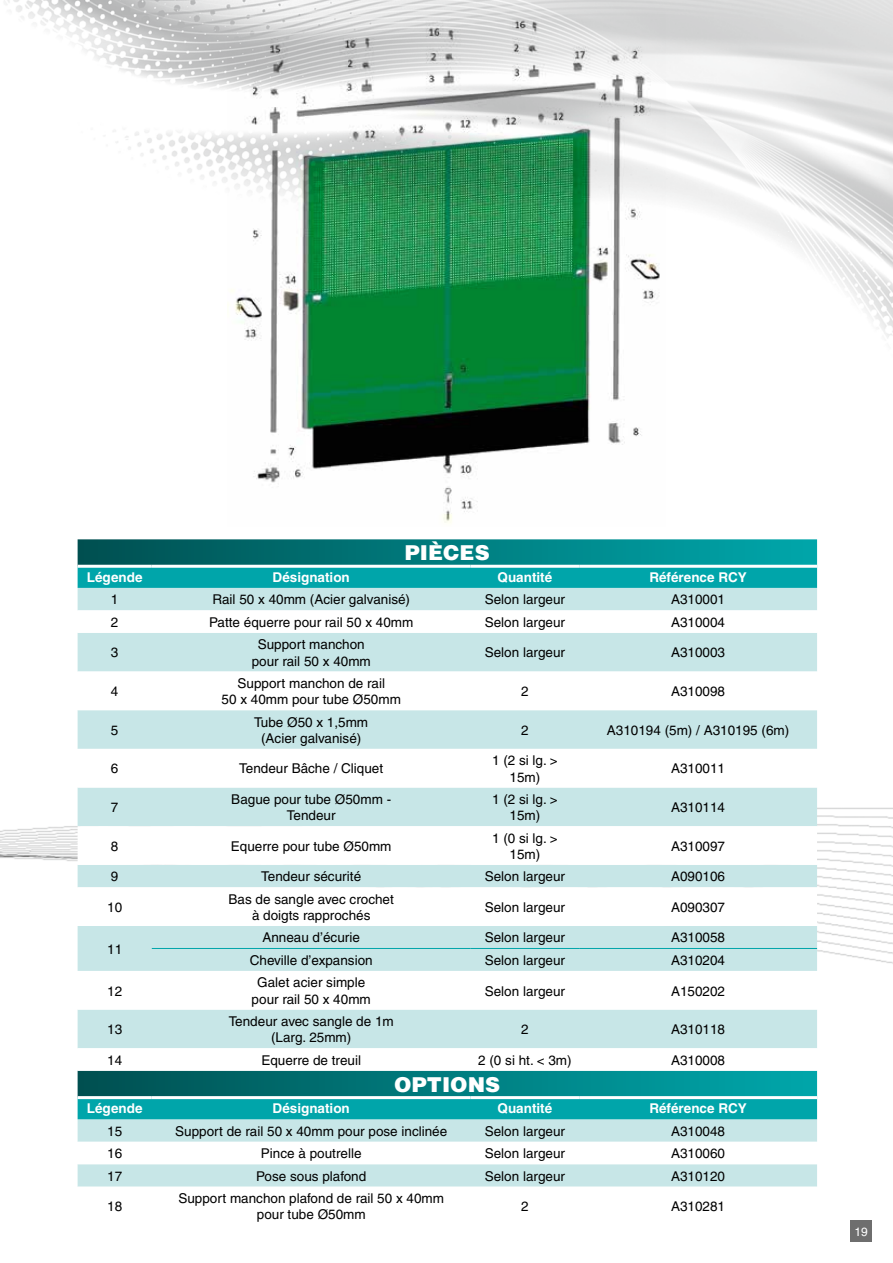
<style>
.page{position:relative;width:893px;height:1263px;background:#fff}
.page>*{position:absolute;margin:0;border:0;box-sizing:border-box;transform-origin:0 0}
.t1{font:900 21px "Helvetica";color:#fff}
.t2{font:13.5px/16.2px "Helvetica";color:#000;text-align:center}
.t3{font:700 13.5px "Helvetica";color:#fff}
.t4{font:12px "Helvetica";color:#fff}
</style>
<div class="page">
<img style="left:0;top:0;width:893px;height:1187px">
<div style="left:850px;top:1220px;width:22px;height:22px;background:#6e6e6e"></div>
<img style="left:0;top:0;width:1px;height:323px">
<hr style="left:0;top:334px;width:1px;height:59px;background:#fff">
<img style="left:227px;top:13px;width:438px;height:513px">
<svg style="left:78px;top:539px;width:739px;height:26px;background:#067e81"></svg>
<div style="left:78px;top:568px;width:739px;height:20px;background:#00a5aa"></div>
<div style="left:78px;top:588px;width:739px;height:383px;background:#c7e6e7"></div>
<svg style="left:78px;top:610px;width:739px;height:316px"></svg>
<svg style="left:78px;top:971px;width:739px;height:216px"></svg>
<div style="left:78px;top:1099px;width:739px;height:20px;background:#00a5aa"></div>
<hr style="left:78px;top:565px;width:74px;height:3px;background:#fff">
<hr style="left:152px;top:565px;width:319px;height:3px;background:#fff">
<hr style="left:471px;top:565px;width:108px;height:3px;background:#fff">
<hr style="left:579px;top:565px;width:238px;height:3px;background:#fff">
<hr style="left:78px;top:1096px;width:74px;height:3px;background:#fff">
<hr style="left:152px;top:1096px;width:319px;height:3px;background:#fff">
<hr style="left:471px;top:1096px;width:108px;height:3px;background:#fff">
<hr style="left:579px;top:1096px;width:238px;height:3px;background:#fff">
<hr style="left:152px;top:948px;width:319px;height:1px;background:#00a5aa">
<hr style="left:471px;top:948px;width:108px;height:1px;background:#00a5aa">
<hr style="left:579px;top:948px;width:238px;height:1px;background:#00a5aa">
<h1 class="t1" style="left:405px;top:540px;width:87px">PIÈCES</h1>
<p class="t3" style="left:87px;top:569px;width:57px">Légende</p>
<p class="t3" style="left:273px;top:569px;width:79px">Désignation</p>
<p class="t3" style="left:498px;top:569px;width:56px">Quantité</p>
<p class="t3" style="left:649px;top:569px;width:99px">Référence RCY</p>
<p class="t2" style="left:111px;top:591px;width:9px">1</p>
<p class="t2" style="left:212px;top:591px;width:199px">Rail 50 x 40mm (Acier galvanisé)</p>
<p class="t2" style="left:485px;top:591px;width:82px">Selon largeur</p>
<p class="t2" style="left:671px;top:591px;width:56px">A310001</p>
<p class="t2" style="left:111px;top:614px;width:9px">2</p>
<p class="t2" style="left:209px;top:614px;width:206px">Patte équerre pour rail 50 x 40mm</p>
<p class="t2" style="left:485px;top:614px;width:82px">Selon largeur</p>
<p class="t2" style="left:671px;top:614px;width:56px">A310004</p>
<p class="t2" style="left:111px;top:644px;width:9px">3</p>
<p class="t2" style="left:252px;top:636px;width:121px">Support manchon pour rail 50 x 40mm</p>
<p class="t2" style="left:485px;top:644px;width:82px">Selon largeur</p>
<p class="t2" style="left:671px;top:644px;width:56px">A310003</p>
<p class="t2" style="left:111px;top:683px;width:9px">4</p>
<p class="t2" style="left:222px;top:675px;width:181px">Support manchon de rail<br>50 x 40mm pour tube Ø50mm</p>
<p class="t2" style="left:521px;top:683px;width:9px">2</p>
<p class="t2" style="left:671px;top:683px;width:56px">A310098</p>
<p class="t2" style="left:111px;top:722px;width:9px">5</p>
<p class="t2" style="left:254px;top:714px;width:115px">Tube Ø50 x 1,5mm (Acier galvanisé)</p>
<p class="t2" style="left:521px;top:722px;width:9px">2</p>
<p class="t2" style="left:607px;top:722px;width:184px">A310194 (5m) / A310195 (6m)</p>
<p class="t2" style="left:111px;top:760px;width:9px">6</p>
<p class="t2" style="left:239px;top:760px;width:145px">Tendeur Bâche / Cliquet</p>
<p class="t2" style="left:492px;top:752px;width:67px">1 (2 si lg. &gt;<br>15m)</p>
<p class="t2" style="left:671px;top:760px;width:56px">A310011</p>
<p class="t2" style="left:111px;top:799px;width:9px">7</p>
<p class="t2" style="left:231px;top:791px;width:161px">Bague pour tube Ø50mm -<br>Tendeur</p>
<p class="t2" style="left:492px;top:791px;width:67px">1 (2 si lg. &gt;<br>15m)</p>
<p class="t2" style="left:671px;top:799px;width:56px">A310114</p>
<p class="t2" style="left:111px;top:838px;width:9px">8</p>
<p class="t2" style="left:231px;top:838px;width:162px">Equerre pour tube Ø50mm</p>
<p class="t2" style="left:492px;top:830px;width:67px">1 (0 si lg. &gt;<br>15m)</p>
<p class="t2" style="left:671px;top:838px;width:56px">A310097</p>
<p class="t2" style="left:111px;top:868px;width:9px">9</p>
<p class="t2" style="left:261px;top:868px;width:101px">Tendeur sécurité</p>
<p class="t2" style="left:485px;top:868px;width:82px">Selon largeur</p>
<p class="t2" style="left:671px;top:868px;width:56px">A090106</p>
<p class="t2" style="left:107px;top:899px;width:17px">10</p>
<p class="t2" style="left:229px;top:891px;width:167px">Bas de sangle avec crochet à doigts rapprochés</p>
<p class="t2" style="left:485px;top:899px;width:82px">Selon largeur</p>
<p class="t2" style="left:671px;top:899px;width:56px">A090307</p>
<p class="t2" style="left:107px;top:941px;width:17px">11</p>
<p class="t2" style="left:262px;top:930px;width:99px">Anneau d’écurie</p>
<p class="t2" style="left:485px;top:930px;width:82px">Selon largeur</p>
<p class="t2" style="left:671px;top:930px;width:56px">A310058</p>
<p class="t2" style="left:250px;top:952px;width:124px">Cheville d’expansion</p>
<p class="t2" style="left:485px;top:952px;width:82px">Selon largeur</p>
<p class="t2" style="left:671px;top:952px;width:56px">A310204</p>
<p class="t2" style="left:107px;top:983px;width:17px">12</p>
<p class="t2" style="left:252px;top:974px;width:121px">Galet acier simple pour rail 50 x 40mm</p>
<p class="t2" style="left:485px;top:983px;width:82px">Selon largeur</p>
<p class="t2" style="left:671px;top:983px;width:56px">A150202</p>
<p class="t2" style="left:107px;top:1021px;width:17px">13</p>
<p class="t2" style="left:229px;top:1013px;width:167px">Tendeur avec sangle de 1m (Larg. 25mm)</p>
<p class="t2" style="left:521px;top:1021px;width:9px">2</p>
<p class="t2" style="left:671px;top:1021px;width:56px">A310118</p>
<p class="t2" style="left:107px;top:1052px;width:17px">14</p>
<p class="t2" style="left:261px;top:1052px;width:101px">Equerre de treuil</p>
<p class="t2" style="left:478px;top:1052px;width:95px">2 (0 si ht. &lt; 3m)</p>
<p class="t2" style="left:671px;top:1052px;width:56px">A310008</p>
<h1 class="t1" style="left:394px;top:1071px;width:108px">OPTIONS</h1>
<p class="t3" style="left:87px;top:1100px;width:57px">Légende</p>
<p class="t3" style="left:273px;top:1100px;width:79px">Désignation</p>
<p class="t3" style="left:498px;top:1100px;width:56px">Quantité</p>
<p class="t3" style="left:649px;top:1100px;width:99px">Référence RCY</p>
<p class="t2" style="left:107px;top:1123px;width:17px">15</p>
<p class="t2" style="left:175px;top:1123px;width:274px">Support de rail 50 x 40mm pour pose inclinée</p>
<p class="t2" style="left:485px;top:1123px;width:82px">Selon largeur</p>
<p class="t2" style="left:671px;top:1123px;width:56px">A310048</p>
<p class="t2" style="left:107px;top:1145px;width:17px">16</p>
<p class="t2" style="left:261px;top:1145px;width:102px">Pince à poutrelle</p>
<p class="t2" style="left:485px;top:1145px;width:82px">Selon largeur</p>
<p class="t2" style="left:671px;top:1145px;width:56px">A310060</p>
<p class="t2" style="left:107px;top:1168px;width:17px">17</p>
<p class="t2" style="left:256px;top:1168px;width:111px">Pose sous plafond</p>
<p class="t2" style="left:485px;top:1168px;width:82px">Selon largeur</p>
<p class="t2" style="left:671px;top:1168px;width:56px">A310120</p>
<p class="t2" style="left:107px;top:1198px;width:17px">18</p>
<p class="t2" style="left:178px;top:1190px;width:267px">Support manchon plafond de rail 50 x 40mm pour tube Ø50mm</p>
<p class="t2" style="left:521px;top:1198px;width:9px">2</p>
<p class="t2" style="left:671px;top:1198px;width:56px">A310281</p>
<p class="t4" style="left:854px;top:1224px;width:15px">19</p>
</div>
